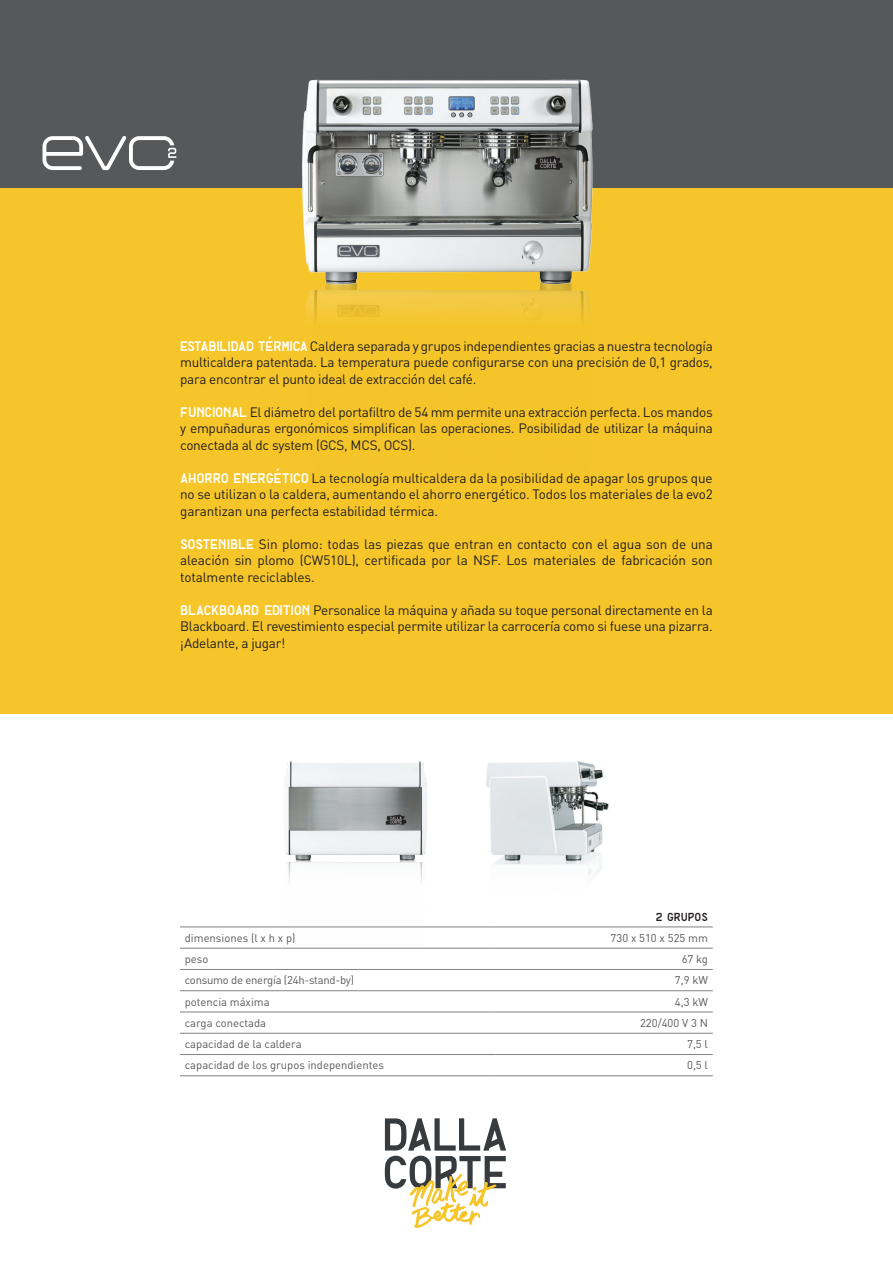
<style>
.page{position:relative;width:893px;height:1263px;background:#fff}
.page>*{position:absolute;margin:0;border:0;box-sizing:border-box;transform-origin:0 0}
.t1{font:13.5px/16.5px "DINOT";letter-spacing:-.02em;color:#231f20;text-align:justify}
.t2{font:11.25px "DINOT";color:#57585a}
.t3{font:11.25px "DINOT";letter-spacing:-.02em;color:#57585a}
.t4{font:600 condensed 11.25px "Dalla Corte";color:#231f20}
.s1{font-family:"Dalla Corte";font-weight:600;font-stretch:condensed;color:#fff}
</style>
<div class="page">
<div style="left:0;top:176px;width:893px;height:538px;background:#f5c529"></div>
<div style="left:0;top:0;width:893px;height:187px;background:#57585a"></div>
<svg style="left:385px;top:1118px;width:121px;height:110px"></svg>
<svg style="left:43px;top:136px;width:134px;height:34px"></svg>
<div style="left:305px;top:313px;width:284px;height:6px;background:#f4c734"></div>
<img style="left:277px;top:79px;width:339px;height:234px">
<img style="left:486px;top:761px;width:123px;height:117px">
<img style="left:241px;top:862px;width:235px;height:86px">
<img style="left:284px;top:761px;width:143px;height:101px">
<hr style="left:180px;top:948px;width:316px;height:1px;background:#808285">
<hr style="left:496px;top:948px;width:217px;height:1px;background:#808285">
<hr style="left:180px;top:969px;width:316px;height:1px;background:#808285">
<hr style="left:496px;top:969px;width:217px;height:1px;background:#808285">
<hr style="left:180px;top:990px;width:316px;height:1px;background:#808285">
<hr style="left:496px;top:990px;width:217px;height:1px;background:#808285">
<hr style="left:180px;top:1012px;width:316px;height:1px;background:#808285">
<hr style="left:496px;top:1012px;width:217px;height:1px;background:#808285">
<hr style="left:180px;top:1033px;width:316px;height:1px;background:#808285">
<hr style="left:496px;top:1033px;width:217px;height:1px;background:#808285">
<hr style="left:180px;top:1054px;width:316px;height:1px;background:#808285">
<hr style="left:496px;top:1054px;width:217px;height:1px;background:#808285">
<hr style="left:180px;top:1075px;width:316px;height:1px;background:#808285">
<hr style="left:496px;top:1075px;width:217px;height:1px;background:#808285">
<hr style="left:180px;top:927px;width:316px;height:1px;background:#808285">
<hr style="left:496px;top:927px;width:217px;height:1px;background:#808285">
<p class="t1" style="left:180px;top:336px;width:534px"><span class="s1">ESTABILIDAD TERMICA</span> Caldera separada y grupos independientes gracias a nuestra tecnología multicaldera patentada. La temperatura puede configurarse con una precisión de 0,1 grados, para encontrar el punto ideal de extracción del café.</p>
<p class="t1" style="left:180px;top:402px;width:534px"><span class="s1">FUNCIONAL</span> El diámetro del portafiltro de 54 mm permite una extracción perfecta. Los mandos y empuñaduras ergonómicos simplifican las operaciones. Posibilidad de utilizar la máquina conectada al dc system (GCS, MCS, OCS).</p>
<p class="t1" style="left:180px;top:468px;width:534px"><span class="s1">AHORRO ENERGETICO</span> La tecnología multicaldera da la posibilidad de apagar los grupos que no se utilizan o la caldera, aumentando el ahorro energético. Todos los materiales de la evo2 garantizan una perfecta estabilidad térmica.</p>
<p class="t1" style="left:180px;top:534px;width:534px"><span class="s1">SOSTENIBLE</span> Sin plomo: todas las piezas que entran en contacto con el agua son de una aleación sin plomo (CW510L), certificada por la NSF. Los materiales de fabricación son totalmente reciclables.</p>
<p class="t1" style="left:180px;top:600px;width:534px"><span class="s1">BLACKBOARD EDITION</span> Personalice la máquina y añada su toque personal directamente en la Blackboard. El revestimiento especial permite utilizar la carrocería como si fuese una pizarra. ¡Adelante, a jugar!</p>
<p class="t4" style="left:656px;top:911px;width:54px">2 GRUPOS</p>
<p class="t2" style="left:185px;top:929px;width:112px">dimensiones (l x h x p)</p>
<p class="t2" style="left:611px;top:929px;width:99px">730 x 510 x 525 mm</p>
<p class="t2" style="left:185px;top:950px;width:25px">peso</p>
<p class="t2" style="left:682px;top:950px;width:28px">67 kg</p>
<p class="t3" style="left:185px;top:972px;width:171px">consumo de energía (24h-stand-by)</p>
<p class="t2" style="left:675px;top:972px;width:35px">7,9 kW</p>
<p class="t2" style="left:185px;top:993px;width:86px">potencia máxima</p>
<p class="t2" style="left:675px;top:993px;width:35px">4,3 kW</p>
<p class="t2" style="left:185px;top:1014px;width:83px">carga conectada</p>
<p class="t2" style="left:640px;top:1014px;width:69px">220/400 V 3 N</p>
<p class="t2" style="left:185px;top:1035px;width:118px">capacidad de la caldera</p>
<p class="t2" style="left:687px;top:1035px;width:22px">7,5 l</p>
<p class="t2" style="left:185px;top:1057px;width:201px">capacidad de los grupos independientes</p>
<p class="t2" style="left:687px;top:1057px;width:22px">0,5 l</p>
</div>
